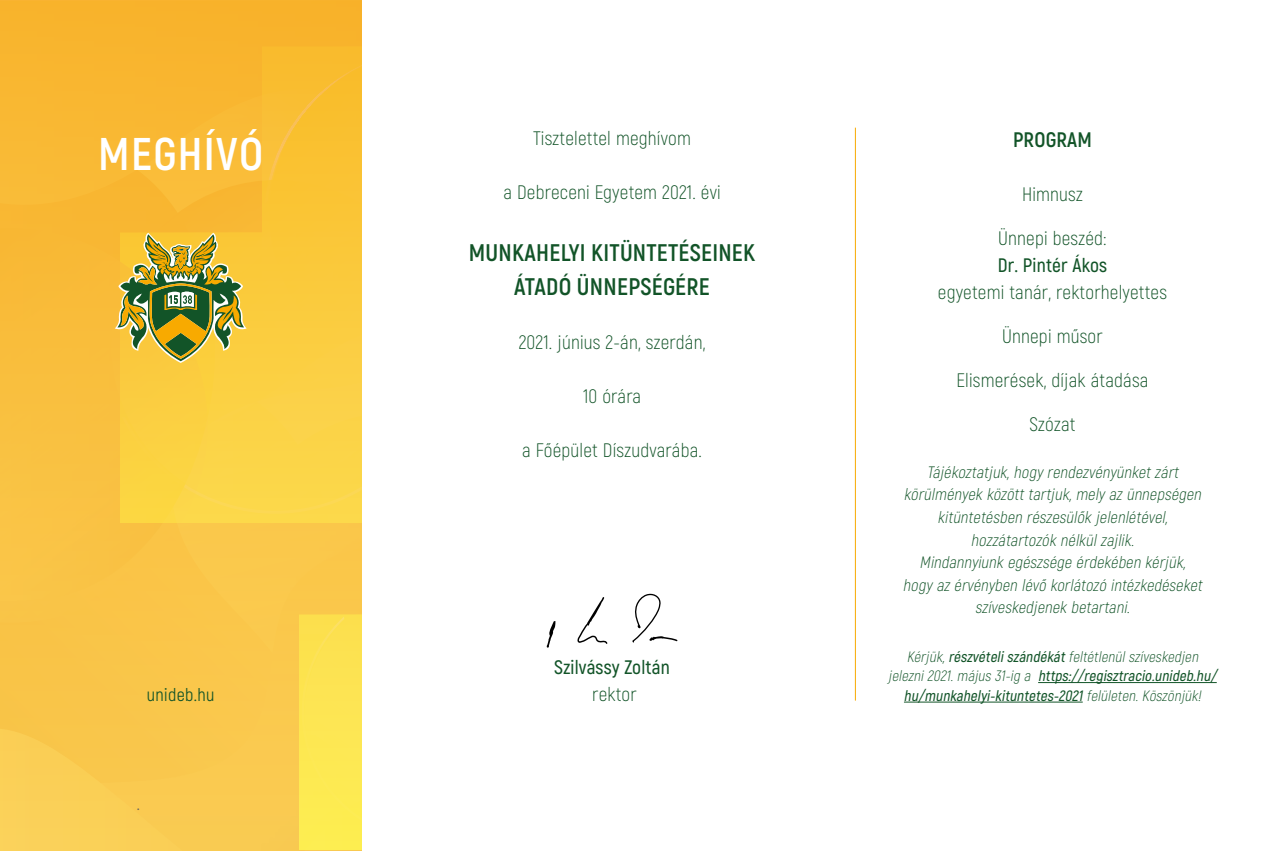
<style>
.page{position:relative;width:1263px;height:851px;background:#fff}
.page>*{position:absolute;margin:0;border:0;box-sizing:border-box;transform-origin:0 0}
.t1{font:700 45.75px "Akrobat";letter-spacing:.03em;color:#fff}
.t2{font:700 24px/34.5px "Akrobat";letter-spacing:.01em;color:#125428;text-align:center}
.t3{font:700 21px "Akrobat";letter-spacing:.01em;color:#125428}
.t4{font:300 19.5px "Akrobat";letter-spacing:.01em;color:#125428}
.t5{font:600 19.5px "Akrobat";letter-spacing:.01em;color:#125428}
.t6{font:18px "Akrobat";letter-spacing:.02em;color:#125428}
.t7{font:italic 300 16.5px/22.5px "Akrobat";letter-spacing:.01em;color:#125428;text-align:center}
.t8{font:italic 600 15px/19.5px "Akrobat";color:#125428;text-align:center}
.t9{font:11.1px "Montserrat";color:#616161}
.s1{font-weight:300}
</style>
<div class="page">
<svg style="left:0;top:0;width:361px;height:850px;background:#f9c644"></svg>
<svg style="left:115px;top:47px;width:246px;height:354px;background:#ecbb39"></svg>
<svg style="left:578px;top:597px;width:30px;height:47px"></svg>
<svg style="left:546px;top:621px;width:10px;height:27px"></svg>
<svg style="left:632px;top:593px;width:46px;height:50px"></svg>
<hr style="left:1038px;top:682px;width:179px;height:1px;background:#125428">
<hr style="left:904px;top:701px;width:179px;height:1px;background:#125428">
<hr style="left:855px;top:128px;width:1px;height:572px;background:#f8aa00">
<h1 class="t1" style="left:98px;top:125px;width:167px">MEGHÍVÓ</h1>
<p class="t4" style="left:533px;top:127px;width:159px">Tisztelettel meghívom</p>
<p class="t4" style="left:503px;top:181px;width:219px">a Debreceni Egyetem 2021. évi</p>
<h2 class="t2" style="left:469px;top:235px;width:288px">MUNKAHELYI KITÜNTETÉSEINEK<br>ÁTADÓ ÜNNEPSÉGÉRE</h2>
<p class="t4" style="left:519px;top:331px;width:188px">2021. június 2-án, szerdán,</p>
<p class="t4" style="left:583px;top:385px;width:60px">10 órára</p>
<p class="t4" style="left:522px;top:439px;width:181px">a Főépület Díszudvarába.</p>
<p class="t5" style="left:554px;top:654px;width:117px">Szilvássy Zoltán</p>
<p class="t6" style="left:147px;top:683px;width:69px">unideb.hu</p>
<p class="t4" style="left:592px;top:682px;width:46px">rektor</p>
<p class="t9" style="left:137px;top:799px;width:5px">.</p>
<p class="t3" style="left:1013px;top:126px;width:80px">PROGRAM</p>
<p class="t4" style="left:1022px;top:183px;width:62px">Himnusz</p>
<p class="t4" style="left:998px;top:227px;width:110px">Ünnepi beszéd:</p>
<p class="t5" style="left:998px;top:253px;width:111px">Dr. Pintér Ákos</p>
<p class="t4" style="left:938px;top:281px;width:231px">egyetemi tanár, rektorhelyettes</p>
<p class="t4" style="left:1002px;top:325px;width:102px">Ünnepi műsor</p>
<p class="t4" style="left:956px;top:369px;width:193px">Elismerések, díjak átadása</p>
<p class="t4" style="left:1029px;top:413px;width:47px">Szózat</p>
<p class="t7" style="left:903px;top:461px;width:304px">Tájékoztatjuk,hogy rendezvényünketzárt körülmények közötttartjuk,mely azünnepségen kitüntetésben részesülők jelenlétével, hozzátartozók nélkülzaj lik.<br>Mindannyiunk egészsége érdekében kérjük, hogy azérvényben lévő korlátozó intézkedéseket szíveskedjenek betartani.</p>
<p class="t8" style="left:888px;top:646px;width:333px"><span class="s1">Kérj ük,</span>részvételiszándékát<span class="s1">feltétlenülszíveskedj en jelezni2021.máj us 31-ig a</span> https://regisztracio.unideb.hu/ hu/munkahelyi-kituntetes-2021<span class="s1">felületen.Köszönj ük!</span></p>
</div>
